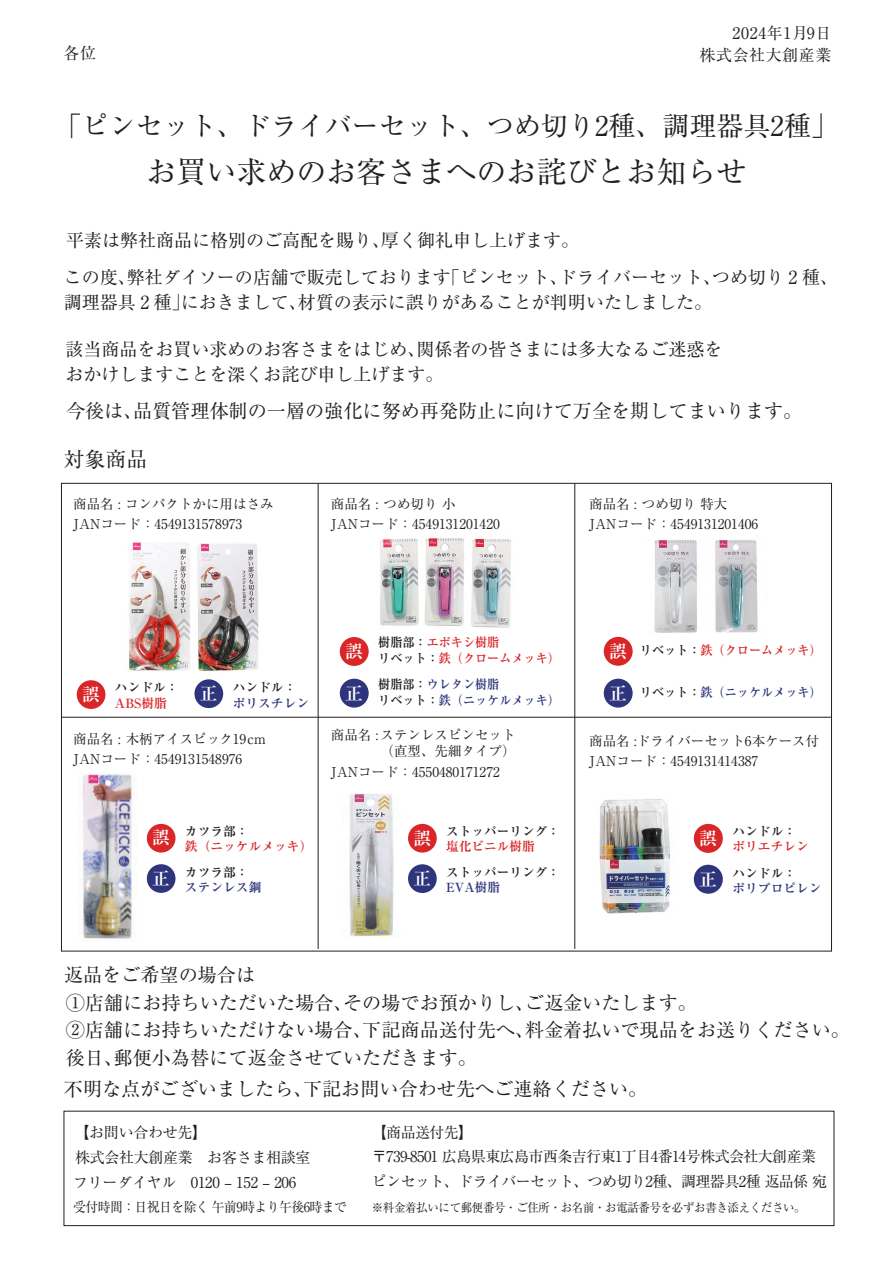
<style>
.page{position:relative;width:893px;height:1263px;background:#fff}
.page>*{position:absolute;margin:0;border:0;box-sizing:border-box;transform-origin:0 0}
.t1{font:30px "Ryumin Pro";color:#231f20}
.t2{font:27px "Ryumin Pro";color:#231f20}
.t3{font:20.85px "Ryumin Pro";color:#231f20}
.t4{font:19.2px/27.5px "Ryumin Pro";color:#231f20}
.t5{font:18px/36.6px "Ryumin Pro";color:#231f20}
.t6{font:700 17.85px "Ryumin Pro";color:#fff}
.t7{font:700 17.7px "Ryumin Pro";color:#fff}
.t8{font:15.9px "Ryumin Pro";letter-spacing:.04em;color:#231f20}
.t9{font:15px/24.3px "Ryumin Pro";letter-spacing:-.04em;color:#231f20}
.t10{font:15px/24.8px "Ryumin Pro";letter-spacing:-.02em;color:#231f20}
.t11{font:13.5px/20.1px "Ryumin Pro";color:#231f20}
.t12{font:13.5px "Ryumin Pro";letter-spacing:-.045em;color:#231f20;scale:.95 1}
.t13{font:700 12.75px/16.5px "Ryumin Pro";color:#d92628;scale:.95 1}
.t14{font:700 12.75px/15.8px "Ryumin Pro";color:#2e357c;scale:.95 1}
.t15{font:700 12.75px/15.3px "Ryumin Pro";color:#231f20}
.t16{font:700 12.75px "Ryumin Pro";color:#2e357c}
.t17{font:700 12.75px "Ryumin Pro";color:#d92628}
.t18{font:700 12.6px "Ryumin Pro";color:#231f20}
.t19{font:700 12.6px "Ryumin Pro";color:#d92628}
.t20{font:700 12.6px "Ryumin Pro";color:#2e357c}
.t21{font:12px "Ryumin Pro";letter-spacing:-.025em;color:#231f20;scale:.95 1}
.s1{color:#d92628}
.s2{color:#231f20}
.s3{font-size:17.85px;color:#fff}
</style>
<div class="page">
<div style="left:64px;top:1111px;width:770px;height:115px;border:1px solid #231f20"></div>
<div style="left:77px;top:680px;width:28px;height:29px;background:#d92628;border-radius:50%"></div>
<div style="left:194px;top:679px;width:29px;height:29px;background:#2e357c;border-radius:50%"></div>
<img style="left:128px;top:542px;width:131px;height:130px">
<hr style="left:318px;top:483px;width:1px;height:466px;background:#231f20">
<hr style="left:574px;top:483px;width:1px;height:466px;background:#231f20">
<hr style="left:61px;top:717px;width:770px;height:1px;background:#231f20">
<div style="left:147px;top:824px;width:28px;height:28px;background:#d92628;border-radius:50%"></div>
<div style="left:147px;top:864px;width:28px;height:29px;background:#2e357c;border-radius:50%"></div>
<img style="left:83px;top:774px;width:49px;height:165px">
<img style="left:599px;top:799px;width:71px;height:115px">
<div style="left:408px;top:824px;width:29px;height:28px;background:#d92628;border-radius:50%"></div>
<div style="left:408px;top:864px;width:29px;height:29px;background:#2e357c;border-radius:50%"></div>
<img style="left:349px;top:793px;width:45px;height:144px">
<div style="left:340px;top:637px;width:29px;height:29px;background:#d92628;border-radius:50%"></div>
<div style="left:340px;top:679px;width:29px;height:29px;background:#2e357c;border-radius:50%"></div>
<img style="left:380px;top:538px;width:131px;height:90px">
<img style="left:654px;top:540px;width:104px;height:93px">
<div style="left:604px;top:637px;width:29px;height:29px;background:#d92628;border-radius:50%"></div>
<div style="left:604px;top:679px;width:29px;height:29px;background:#2e357c;border-radius:50%"></div>
<div style="left:694px;top:824px;width:29px;height:29px;background:#d92628;border-radius:50%"></div>
<div style="left:694px;top:865px;width:29px;height:29px;background:#2e357c;border-radius:50%"></div>
<p class="t8" style="left:733px;top:20px;width:100px">2024年1月9日</p>
<p class="t8" style="left:64px;top:40px;width:34px">各位</p>
<p class="t8" style="left:699px;top:43px;width:133px">株式会社大創産業</p>
<h2 class="t2" style="left:55px;top:105px;width:784px">「ピンセット、ドライバーセット、つめ切り2種、調理器具2種」</h2>
<h1 class="t1" style="left:146px;top:148px;width:602px">お買い求めのお客さまへのお詫びとお知らせ</h1>
<h3 class="t5" style="left:64px;top:221px;width:775px">平素は弊社商品に格別のご高配を賜り、厚く御礼申し上げます。<br>この度、弊社ダイソーの店舗で販売しております「ピンセット、ドライバーセット、つめ切り 2 種、</h3>
<h3 class="t5" style="left:64px;top:283px;width:649px">調理器具 2 種」におきまして、材質の表示に誤りがあることが判明いたしました。</h3>
<h3 class="t5" style="left:66px;top:335px;width:659px;line-height:25.5px">該当商品をお買い求めのお客さまをはじめ、関係者の皆さまには多大なるご迷惑をおかけしますことを深くお詫び申し上げます。</h3>
<h3 class="t4" style="left:66px;top:395px;width:738px">今後は、品質管理体制の一層の強化に努め再発防止に向けて万全を期してまいります。</h3>
<h3 class="t3" style="left:64px;top:443px;width:85px">対象商品</h3>
<p class="t11" style="left:73px;top:493px;width:202px">商品名 : コンパクトかに用はさみ<br>JANコード：4549131578973</p>
<p class="t11" style="left:331px;top:493px;width:170px">商品名 : つめ切り 小<br>JANコード：4549131201420</p>
<p class="t11" style="left:589px;top:493px;width:170px">商品名 : つめ切り 特大<br>JANコード：4549131201406</p>
<p class="t15" style="left:82px;top:679px;width:98px;text-indent:33px">ハンドル：<sup>誤</sup> <span class="s1">ABS樹脂</span></p>
<h3 class="t7" style="left:200px;top:679px;width:19px">正</h3>
<p class="t11" style="left:73px;top:728px;width:194px">商品名 : 木柄アイスピック19cm<br>JANコード：4549131548976</p>
<p class="t15" style="left:233px;top:679px;width:65px">ハンドル：</p>
<p class="t16" style="left:233px;top:693px;width:78px">ポリスチレン</p>
<h3 class="t7" style="left:152px;top:824px;width:19px">誤</h3>
<h3 class="t7" style="left:152px;top:864px;width:19px">正</h3>
<p class="t15" style="left:185px;top:823px;width:65px">カツラ部：</p>
<p class="t17" style="left:185px;top:836px;width:129px">鉄（ニッケルメッキ）</p>
<p class="t15" style="left:185px;top:864px;width:65px">カツラ部：</p>
<p class="t16" style="left:185px;top:877px;width:78px">ステンレス鋼</p>
<p class="t13" style="left:345px;top:633px;width:228px;text-indent:33px"><span class="s2">樹脂部：</span>エポキシ樹脂<br><sup>誤</sup> <span class="s2">リベット：</span>鉄（クロームメッキ）</p>
<p class="t14" style="left:345px;top:676px;width:228px;text-indent:33px"><span class="s2">樹脂部：</span>ウレタン樹脂<br><sup>正</sup> <span class="s2">リベット：</span>鉄（ニッケルメッキ）</p>
<p class="t13" style="left:609px;top:641px;width:225px"><span class="s3">誤</span> <span class="s2">リベット：</span>鉄（クロームメッキ）</p>
<p class="t14" style="left:609px;top:683px;width:225px"><span class="s3">正</span> <span class="s2">リベット：</span>鉄（ニッケルメッキ）</p>
<p class="t11" style="left:331px;top:724px;width:186px">商品名 : ステンレスピンセット</p>
<p class="t11" style="left:589px;top:730px;width:231px">商品名 :ドライバーセット6本ケース付</p>
<p class="t11" style="left:331px;top:761px;width:170px">JANコード：4550480171272</p>
<p class="t11" style="left:381px;top:740px;width:137px">（直型、先細タイプ）</p>
<p class="t11" style="left:589px;top:750px;width:170px">JANコード：4549131414387</p>
<h3 class="t7" style="left:413px;top:824px;width:19px">誤</h3>
<h3 class="t7" style="left:413px;top:864px;width:19px">正</h3>
<p class="t18" style="left:446px;top:821px;width:115px">ストッパーリング：</p>
<p class="t19" style="left:446px;top:836px;width:90px">塩化ビニル樹脂</p>
<p class="t18" style="left:446px;top:862px;width:115px">ストッパーリング：</p>
<p class="t20" style="left:446px;top:878px;width:55px">EVA樹脂</p>
<h3 class="t6" style="left:699px;top:824px;width:19px">誤</h3>
<h3 class="t6" style="left:699px;top:865px;width:19px">正</h3>
<p class="t15" style="left:732px;top:823px;width:65px">ハンドル：</p>
<p class="t17" style="left:732px;top:836px;width:78px">ポリエチレン</p>
<p class="t15" style="left:732px;top:864px;width:65px">ハンドル：</p>
<p class="t16" style="left:732px;top:878px;width:91px">ポリプロピレン</p>
<h3 class="t4" style="left:64px;top:960px;width:788px">返品をご希望の場合は<br>①店舗にお持ちいただいた場合、その場でお預かりし、ご返金いたします。<br>②店舗にお持ちいただけない場合、下記商品送付先へ、料金着払いで現品をお送りください。後日、郵便小為替にて返金させていただきます。</h3>
<h3 class="t4" style="left:64px;top:1074px;width:585px">不明な点がございましたら、下記お問い合わせ先へご連絡ください。</h3>
<p class="t10" style="left:73px;top:1119px;width:239px">【お問い合わせ先】<br>株式会社大創産業　お客さま相談室フリーダイヤル　0120 ‒ 152 ‒ 206</p>
<p class="t12" style="left:73px;top:1196px;width:290px">受付時間：日祝日を除く 午前9時より午後6時まで</p>
<p class="t9" style="left:372px;top:1119px;width:457px">【商品送付先】<br>〒739-8501 広島県東広島市西条吉行東1丁目4番14号株式会社大創産業ピンセット、ドライバーセット、つめ切り2種、調理器具2種 返品係 宛</p>
<p class="t21" style="left:372px;top:1198px;width:458px">※料金着払いにて郵便番号・ご住所・お名前・お電話番号を必ずお書き添えください。</p>
</div>
